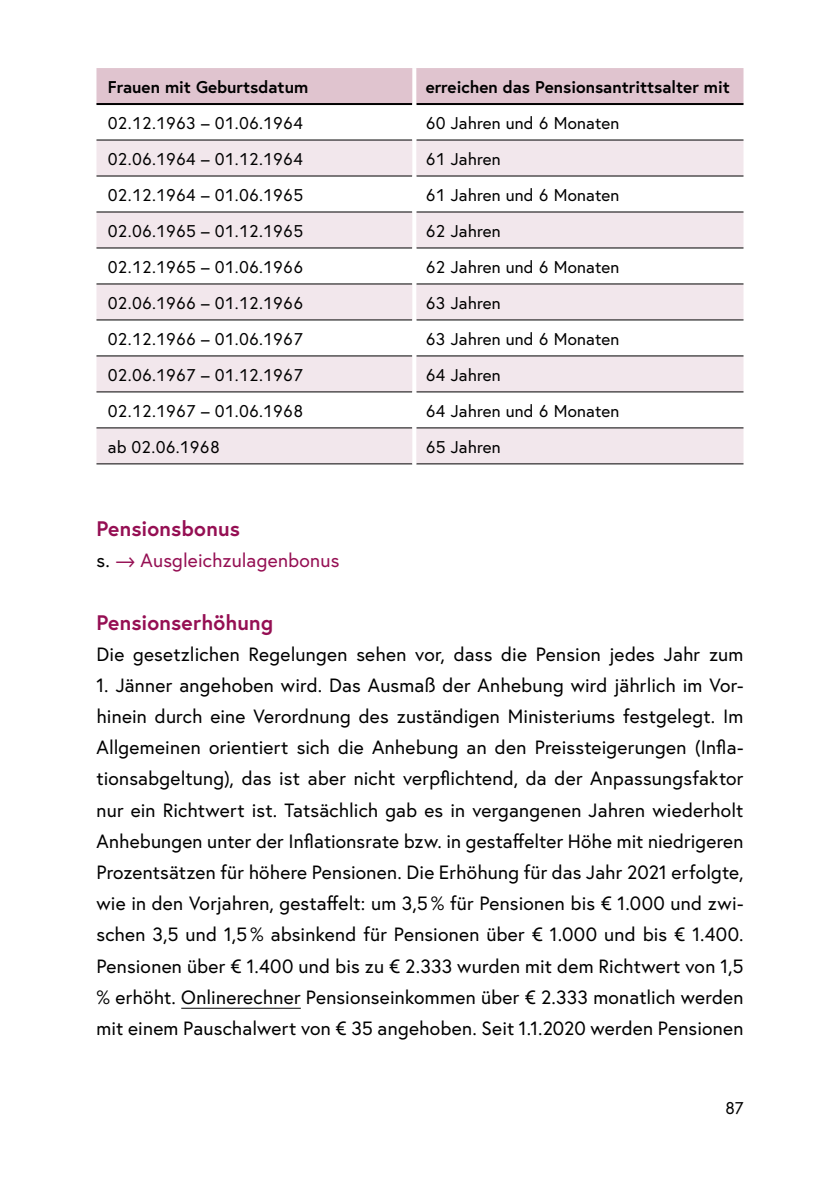
<style>
.page{position:relative;width:840px;height:1191px;background:#fff}
.page>*{position:absolute;margin:0;border:0;box-sizing:border-box;transform-origin:0 0}
.h2_Anhang_Glossar_als_h3{font:700 21px "Europa Austria";letter-spacing:.005em;color:#950f53}
.p_Abstand_danach{font:19.2px/31.2px "Europa Austria";letter-spacing:.01em;color:#000;text-align:justify}
.p_Abstand_danach-2{font:19.2px "Europa Austria";letter-spacing:.01em;color:#950f53}
.td_Tabellentext{font:17px "Europa Austria";letter-spacing:.01em;color:#000}
.th_Tabellenkopf{font:700 17px "Europa Austria";color:#000}
.s1{color:#000}
</style>
<div class="page">
<div style="left:96px;top:68px;width:647px;height:35px;background:#e0c4cf"></div>
<svg style="left:96px;top:140px;width:647px;height:323px;fill:#f2e7ec"></svg>
<hr style="left:96px;top:139px;width:316px;height:1px;background:#000">
<hr style="left:416px;top:139px;width:327px;height:1px;background:#000">
<hr style="left:96px;top:175px;width:316px;height:1px;background:#000">
<hr style="left:416px;top:175px;width:327px;height:1px;background:#000">
<hr style="left:96px;top:211px;width:316px;height:1px;background:#000">
<hr style="left:416px;top:211px;width:327px;height:1px;background:#000">
<hr style="left:96px;top:247px;width:316px;height:1px;background:#000">
<hr style="left:416px;top:247px;width:327px;height:1px;background:#000">
<hr style="left:96px;top:283px;width:316px;height:1px;background:#000">
<hr style="left:416px;top:283px;width:327px;height:1px;background:#000">
<hr style="left:96px;top:319px;width:316px;height:1px;background:#000">
<hr style="left:416px;top:319px;width:327px;height:1px;background:#000">
<hr style="left:96px;top:355px;width:316px;height:1px;background:#000">
<hr style="left:416px;top:355px;width:327px;height:1px;background:#000">
<hr style="left:96px;top:391px;width:316px;height:1px;background:#000">
<hr style="left:416px;top:391px;width:327px;height:1px;background:#000">
<hr style="left:96px;top:427px;width:316px;height:1px;background:#000">
<hr style="left:416px;top:427px;width:327px;height:1px;background:#000">
<hr style="left:96px;top:463px;width:316px;height:1px;background:#000">
<hr style="left:416px;top:463px;width:327px;height:1px;background:#000">
<hr style="left:96px;top:103px;width:316px;height:2px;background:#000">
<hr style="left:416px;top:103px;width:327px;height:2px;background:#000">
<svg style="left:412px;top:68px;width:4px;height:36px"></svg>
<hr style="left:412px;top:140px;width:4px;height:36px;background:#fff">
<hr style="left:412px;top:176px;width:4px;height:36px;background:#fff">
<hr style="left:412px;top:212px;width:4px;height:36px;background:#fff">
<hr style="left:412px;top:248px;width:4px;height:36px;background:#fff">
<hr style="left:412px;top:284px;width:4px;height:36px;background:#fff">
<hr style="left:412px;top:320px;width:4px;height:36px;background:#fff">
<hr style="left:412px;top:356px;width:4px;height:36px;background:#fff">
<hr style="left:412px;top:392px;width:4px;height:36px;background:#fff">
<hr style="left:412px;top:428px;width:4px;height:36px;background:#fff">
<hr style="left:181px;top:1008px;width:120px;height:1px;background:#000">
<p class="th_Tabellenkopf" style="left:108px;top:75px;width:202px">Frauen mit Geburtsdatum</p>
<p class="th_Tabellenkopf" style="left:425px;top:75px;width:305px">erreichen das Pensionsantrittsalter mit</p>
<p class="td_Tabellentext" style="left:108px;top:112px;width:193px">02.12.1963 – 01.06.1964</p>
<p class="td_Tabellentext" style="left:425px;top:112px;width:195px">60 Jahren und 6 Monaten</p>
<p class="td_Tabellentext" style="left:108px;top:148px;width:193px">02.06.1964 – 01.12.1964</p>
<p class="td_Tabellentext" style="left:425px;top:148px;width:77px">61 Jahren</p>
<p class="td_Tabellentext" style="left:108px;top:184px;width:197px">02.12.1964 – 01.06.1965</p>
<p class="td_Tabellentext" style="left:425px;top:184px;width:195px">61 Jahren und 6 Monaten</p>
<p class="td_Tabellentext" style="left:108px;top:220px;width:197px">02.06.1965 – 01.12.1965</p>
<p class="td_Tabellentext" style="left:425px;top:220px;width:77px">62 Jahren</p>
<p class="td_Tabellentext" style="left:108px;top:256px;width:197px">02.12.1965 – 01.06.1966</p>
<p class="td_Tabellentext" style="left:425px;top:256px;width:195px">62 Jahren und 6 Monaten</p>
<p class="td_Tabellentext" style="left:108px;top:292px;width:197px">02.06.1966 – 01.12.1966</p>
<p class="td_Tabellentext" style="left:425px;top:292px;width:77px">63 Jahren</p>
<p class="td_Tabellentext" style="left:108px;top:328px;width:197px">02.12.1966 – 01.06.1967</p>
<p class="td_Tabellentext" style="left:425px;top:328px;width:195px">63 Jahren und 6 Monaten</p>
<p class="td_Tabellentext" style="left:108px;top:364px;width:197px">02.06.1967 – 01.12.1967</p>
<p class="td_Tabellentext" style="left:425px;top:364px;width:77px">64 Jahren</p>
<p class="td_Tabellentext" style="left:108px;top:400px;width:197px">02.12.1967 – 01.06.1968</p>
<p class="td_Tabellentext" style="left:425px;top:400px;width:195px">64 Jahren und 6 Monaten</p>
<p class="td_Tabellentext" style="left:108px;top:436px;width:113px">ab 02.06.1968</p>
<p class="td_Tabellentext" style="left:425px;top:436px;width:77px">65 Jahren</p>
<p class="h2_Anhang_Glossar_als_h3" style="left:96px;top:514px;width:145px">Pensionsbonus</p>
<p class="p_Abstand_danach-2" style="left:96px;top:548px;width:244px"><span class="s1">s.</span> ⟶ Ausgleichzulagenbonus</p>
<p class="h2_Anhang_Glossar_als_h3" style="left:96px;top:608px;width:178px">Pensionserhöhung</p>
<p class="p_Abstand_danach" style="left:96px;top:638px;width:648px">Die gesetzlichen Regelungen sehen vor, dass die Pension jedes Jahr zum</p>
<p class="p_Abstand_danach" style="left:96px;top:669px;width:648px">1. Jänner angehoben wird. Das Ausmaß der Anhebung wird jährlich im Vor&shy;hinein durch eine Verordnung des zuständigen Ministeriums festgelegt. Im Allgemeinen orientiert sich die Anhebung an den Preissteigerungen (Infla&shy;tionsabgeltung), das ist aber nicht verpflichtend, da der Anpassungsfaktor nur ein Richtwert ist. Tatsächlich gab es in vergangenen Jahren wiederholt Anhebungen unter der Inflationsrate bzw. in gestaffelter Höhe mit niedrigeren Prozentsätzen für höhere Pensionen. Die Erhöhung für das Jahr 2021 erfolgte, wie in den Vorjahren, gestaffelt: um 3,5 % für Pensionen bis € 1.000 und zwi&shy;schen 3,5 und 1,5 % absinkend für Pensionen über € 1.000 und bis € 1.400.<br>Pensionen über € 1.400 und bis zu € 2.333 wurden mit dem Richtwert von 1,5 % erhöht. Onlinerechner Pensionseinkommen über € 2.333 monatlich werden mit einem Pauschalwert von € 35 angehoben. Seit 1.1.2020 werden Pensionen</p>
<p class="td_Tabellentext" style="left:725px;top:1096px;width:16px">87</p>
</div>
